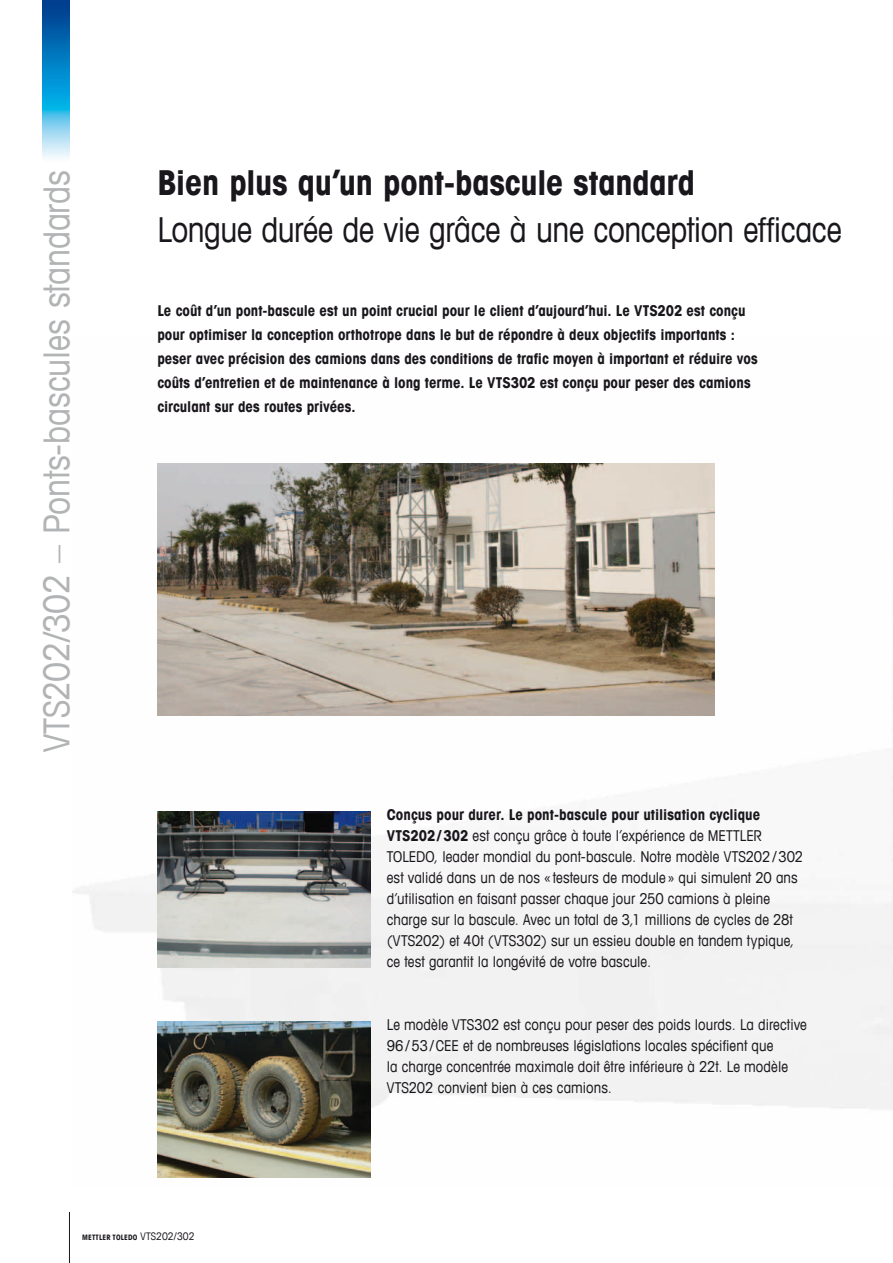
<style>
.page{position:relative;width:893px;height:1263px;background:#fff}
.page>*{position:absolute;margin:0;border:0;box-sizing:border-box;transform-origin:0 0}
.t1{font:condensed 36px "Avant Garde Com";letter-spacing:-.01em;color:#b1b3b4}
.t2{font:condensed 34.5px "Avant Garde Com";letter-spacing:-.015em;color:#1a171c}
.t3{font:700 condensed 34.5px "Avant Garde Com";letter-spacing:-.005em;color:#1a171c}
.t4{font:condensed 15px/21px "Avant Garde Com";letter-spacing:.005em;color:#1a171c}
.t5{font:700 condensed 15px/24px "Avant Garde Com";color:#1a171c}
.t6{font:700 condensed 7.5px "Avant Garde Com";letter-spacing:.015em;color:#1a171c}
.s1{font-weight:700}
.s2{font-weight:400;font-size:10.5px}
</style>
<div class="page">
<img style="left:43px;top:0;width:27px;height:158px">
<hr style="left:69px;top:1212px;width:1px;height:51px;background:#1a171c">
<img style="left:72px;top:463px;width:821px;height:715px">
<img style="left:157px;top:1021px;width:213px;height:156px">
<img style="left:157px;top:811px;width:213px;height:156px">
<img style="left:157px;top:463px;width:557px;height:252px">
<h1 class="t1" style="left:34px;top:752px;width:584px;rotate:-90deg">VTS202/302 – Ponts-bascules standards</h1>
<h2 class="t3" style="left:157px;top:161px;width:539px">Bien plus qu’un pont-bascule standard</h2>
<h2 class="t2" style="left:157px;top:208px;width:686px">Longue durée de vie grâce à une conception efficace</h2>
<p class="t5" style="left:157px;top:298px;width:602px">Le coût d’un pont-bascule est un point crucial pour le client d’aujourd’hui. Le VTS202 est conçu pour optimiser la conception orthotrope dans le but de répondre à deux objectifs importants : peser avec précision des camions dans des conditions de trafic moyen à important et réduire vos coûts d’entretien et de maintenance à long terme. Le VTS302 est conçu pour peser des camions circulant sur des routes privées.</p>
<p class="t4" style="left:387px;top:804px;width:418px"><span class="s1">Conçus pour durer. Le pont-bascule pour utilisation cyclique VTS202/302</span> est conçu grâce à toute l’expérience de METTLER TOLEDO, leader mondial du pont-bascule. Notre modèle VTS202/302 est validé dans un de nos « testeurs de module » qui simulent 20 ans d’utilisation en faisant passer chaque jour 250 camions à pleine charge sur la bascule. Avec un total de 3,1 millions de cycles de 28t (VTS202) et 40t (VTS302) sur un essieu double en tandem typique, ce test garantit la longévité de votre bascule.</p>
<p class="t6" style="left:82px;top:1233px;width:114px">METTLER -TOLEDO <span class="s2">VTS202/302</span></p>
<p class="t4" style="left:387px;top:1014px;width:422px">Le modèle VTS302 est conçu pour peser des poids lourds. La directive 96/53/CEE et de nombreuses législations locales spécifient que<br>la charge concentrée maximale doit être inférieure à 22t. Le modèle VTS202 convient bien à ces camions.</p>
</div>
